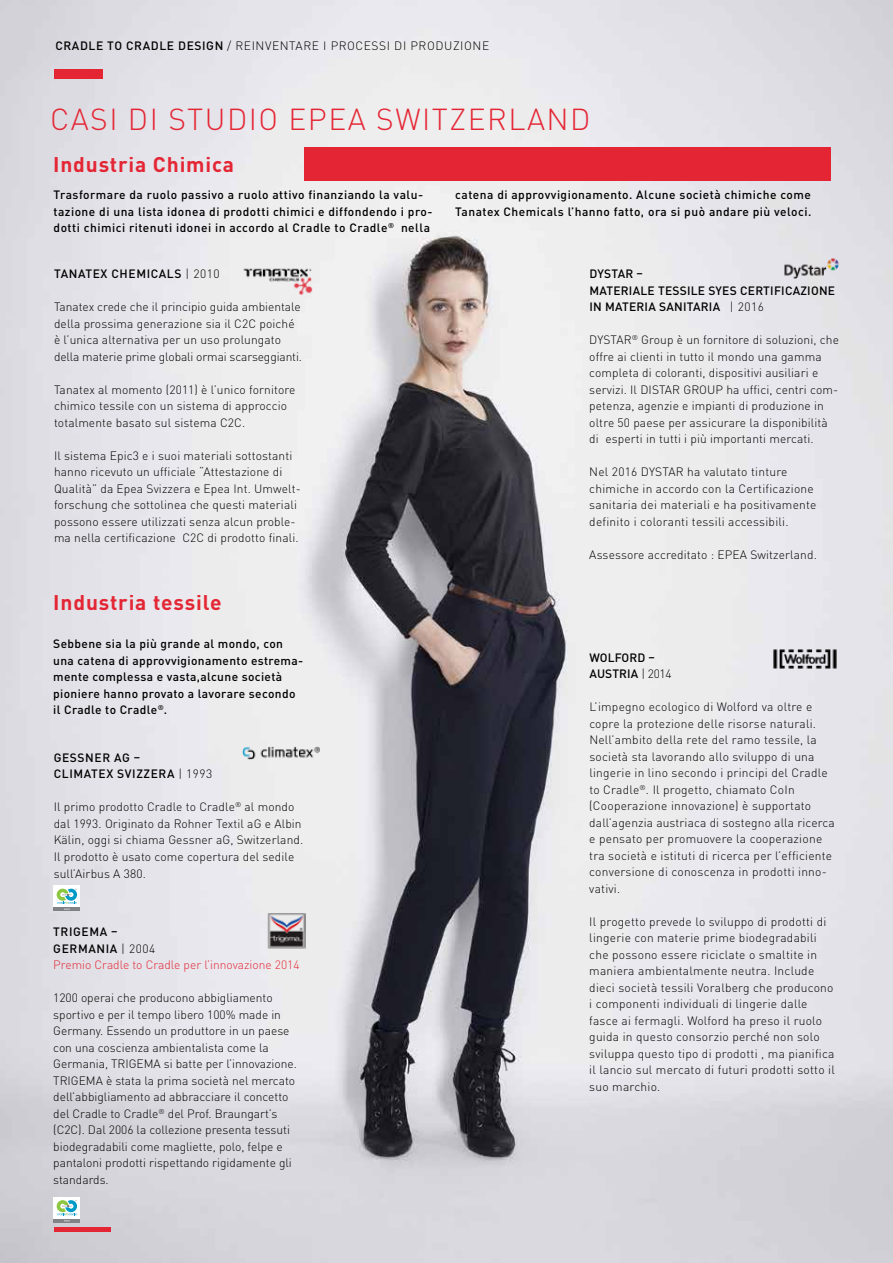
<style>
.page{position:relative;width:893px;height:1263px;background:#fff}
.page>*{position:absolute;margin:0;border:0;box-sizing:border-box;transform-origin:0 0}
.t1{font:300 30px "DIN Pro";letter-spacing:.05em;color:#e42634}
.t2{font:700 21px "DIN Pro";letter-spacing:.04em;color:#e42634}
.t3{font:300 12px/16.5px "DIN Pro";letter-spacing:.01em;color:#000}
.t4{font:500 12px/16.5px "DIN Pro";letter-spacing:.04em;color:#000}
.t5{font:300 12px/16.5px "DIN Pro";color:#e42634}
.t6{font:300 12px "DIN Pro";letter-spacing:.05em;color:#000}
.t7{font:500 12px/16.5px "DIN Pro";letter-spacing:.01em;color:#000}
.s1{font-weight:500}
.s2{font-weight:300}
.s3{font-weight:500;color:#000}
.s4{color:#000}
</style>
<div class="page">
<img style="left:0;top:0;width:893px;height:1263px">
<div style="left:304px;top:147px;width:526px;height:34px;background:#e42634"></div>
<hr style="left:54px;top:907px;width:26px;height:4px;background:#808285">
<div style="left:54px;top:885px;width:26px;height:22px;background:#fff"></div>
<svg style="left:57px;top:889px;width:20px;height:21px"></svg>
<hr style="left:54px;top:1219px;width:26px;height:3px;background:#808285">
<div style="left:54px;top:1197px;width:26px;height:21px;background:#fff"></div>
<svg style="left:57px;top:1200px;width:20px;height:21px"></svg>
<div style="left:54px;top:69px;width:48px;height:10px;background:#e42634"></div>
<hr style="left:54px;top:1227px;width:57px;height:4px;background:#e42634">
<img style="left:241px;top:260px;width:80px;height:36px">
<img style="left:241px;top:746px;width:80px;height:13px">
<img style="left:268px;top:912px;width:37px;height:36px">
<img style="left:785px;top:259px;width:54px;height:20px">
<img style="left:771px;top:647px;width:68px;height:24px">
<p class="t6" style="left:55px;top:36px;width:435px"><span class="s1">Cradle to Cradle Design</span> / Reinventare I proc essi di produzi on e</p>
<p class="t3" style="left:256px;top:36px;width:10px">n</p>
<p class="t3" style="left:303px;top:36px;width:7px">r</p>
<p class="t3" style="left:403px;top:36px;width:5px">i</p>
<p class="t3" style="left:444px;top:36px;width:10px">u</p>
<h1 class="t1" style="left:50px;top:96px;width:257px">CASI DI STUDIO EPE</h1>
<h1 class="t1" style="left:348px;top:96px;width:103px">A SWITZE</h1>
<h1 class="t1" style="left:487px;top:96px;width:105px">RLAND</h1>
<h2 class="t2" style="left:53px;top:147px;width:182px">Industria Chimica</h2>
<p class="t4" style="left:54px;top:186px;width:380px">Trasformare da ruolo passivo a ruolo attivo finanziando la valu&shy;tazione di una lista idonea di prodotti chimici e diffondendo i pro&shy;dotti chimici ritenuti idonei in accordo al Cradle to Cradle<sup>®</sup> nella</p>
<p class="t4" style="left:455px;top:186px;width:358px">catena di approvvigionamento. Alcune società chimiche come<br>Tanatex Chemicals l’hanno fatto, ora si può andare più veloci.</p>
<p class="t4" style="left:54px;top:264px;width:167px">Tanatex Chem icals <span class="s2">| 2010</span></p>
<p class="t3" style="left:54px;top:297px;width:250px">Tanatex crede che il principio guida ambientale della prossima generazione sia il C2C poiché è l’unica alternativa per un uso prolungato della materie prime globali ormai scarseggianti.</p>
<p class="t3" style="left:54px;top:380px;width:243px">Tanatex al momento (2011) è l’unico fornitore chimico tessile con un sistema di approccio totalmente basato sul sistema C2C.</p>
<p class="t3" style="left:54px;top:446px;width:248px">Il sistema Epic3 e i suoi materiali sottostanti hanno ricevuto un ufficiale “Attestazione di Qualità” da Epea Svizzera e Epea Int. Umwelt&shy;forschung che sottolinea che questi materiali possono essere utilizzati senza alcun proble&shy;ma nella certificazione C2C di prodotto finali.</p>
<p class="t4" style="left:589px;top:264px;width:55px">Dystar –<br>MATERIALE</p>
<p class="t4" style="left:658px;top:281px;width:8px">TESSILE</p>
<p class="t4" style="left:708px;top:281px;width:8px">SYES</p>
<p class="t4" style="left:740px;top:281px;width:15px">CERTI</p>
<p class="t4" style="left:774px;top:281px;width:41px">FICAZIONE</p>
<p class="t4" style="left:589px;top:297px;width:34px">IN MATERIA</p>
<p class="t4" style="left:659px;top:297px;width:8px">SANITARIA</p>
<p class="t3" style="left:730px;top:297px;width:35px">| 2016</p>
<p class="t3" style="left:589px;top:330px;width:251px">DYSTAR<sup>®</sup> Group è un fornitore di soluzioni, che offre ai clienti in tutto il mondo una gamma completa di coloranti, dispositivi ausiliari e servizi. Il DISTAR GRO UP ha uffici, centri com&shy;petenza, agenzie e impianti di produzione in oltre 50 paese per assicurare la disponibilità di esperti in tutti i più importanti mercati.</p>
<p class="t3" style="left:589px;top:462px;width:229px">Nel 2016 DYSTAR ha valutato tinture chimiche in accordo con la Certificazione sanitaria dei materiali e ha positivamente definito i coloranti tessili accessibili.</p>
<p class="t3" style="left:589px;top:545px;width:136px">Assessore accreditato : EPE</p>
<p class="t3" style="left:740px;top:545px;width:78px">A Switzerland.</p>
<h2 class="t2" style="left:53px;top:585px;width:170px">Industria tessile</h2>
<p class="t4" style="left:53px;top:634px;width:252px">Sebbene sia la più grande al mondo, con una catena di approvvigionamento estrema&shy;mente complessa e vasta,alcune società pioniere hanno provato a lavorare secondo il Cradle to Cradle<sup>®</sup>.</p>
<p class="t4" style="left:54px;top:748px;width:160px">Gessner AG –<br>Climatex Svizzera <span class="s2">| 1993</span></p>
<p class="t3" style="left:54px;top:798px;width:251px">Il primo prodotto Cradle to Cradle<sup>®</sup> al mondo dal 1993. Originato da Rohner Textil aG e Albin Kälin, oggi si chiama Gessner aG, Switzerland.<br>Il prodotto è usato come copertura del sedile sull’Airbus A 380.</p>
<p class="t5" style="left:53px;top:923px;width:248px"><span class="s3">Trigema –<br>gerManIA</span> <span class="s4">| 2004<br></span>Premio Cradle to Cradle per l’innovazione 2014</p>
<p class="t3" style="left:53px;top:989px;width:245px">1200 operai che producono abbigliamento sportivo e per il tempo libero 100% made in Germany. Essendo un produttore in un paese con una coscienza ambientalista come la Germania, TRIGEMA si batte per l’innovazione.<br>TRIGEMA è stata la prima società nel mercato dell’abbigliamento ad abbracciare il concetto del Cradle to Cradle<sup>®</sup> del Prof. Braungart’s (C2C). Dal 2006 la collezione presenta tessuti biodegradabili come magliette, polo, felpe e pantaloni prodotti rispettando rigidamente gli standards.</p>
<p class="t7" style="left:589px;top:648px;width:84px">Wolford –<br>Austria <span class="s2">| 2014</span></p>
<p class="t3" style="left:589px;top:698px;width:247px">L’impegno ecologico di Wolford va oltre e copre la protezione delle risorse naturali.<br>Nell’ambito della rete del ramo tessile, la società sta lavorando allo sviluppo di una lingerie in lino secondo i principi del Cradle to Cradle<sup>®</sup>. Il progetto, chiamato CoIn (Cooperazione innovazione) è supportato dall’agenzia austriaca di sostegno alla ricerca e pensato per promuovere la cooperazione tra società e istituti di ricerca per l’efficiente conversione di conoscenza in prodotti inno&shy;vativi.</p>
<p class="t3" style="left:589px;top:912px;width:247px">Il progetto prevede lo sviluppo di prodotti di lingerie con materie prime biodegradabili che possono essere riciclate o smaltite in maniera ambientalmente neutra. Include dieci società tessili Voralberg che producono i componenti individuali di lingerie dalle fasce ai fermagli. Wolford ha preso il ruolo guida in questo consorzio perché non solo sviluppa questo tipo di prodotti , ma pianifica il lancio sul mercato di futuri prodotti sotto il suo marchio.</p>
</div>
